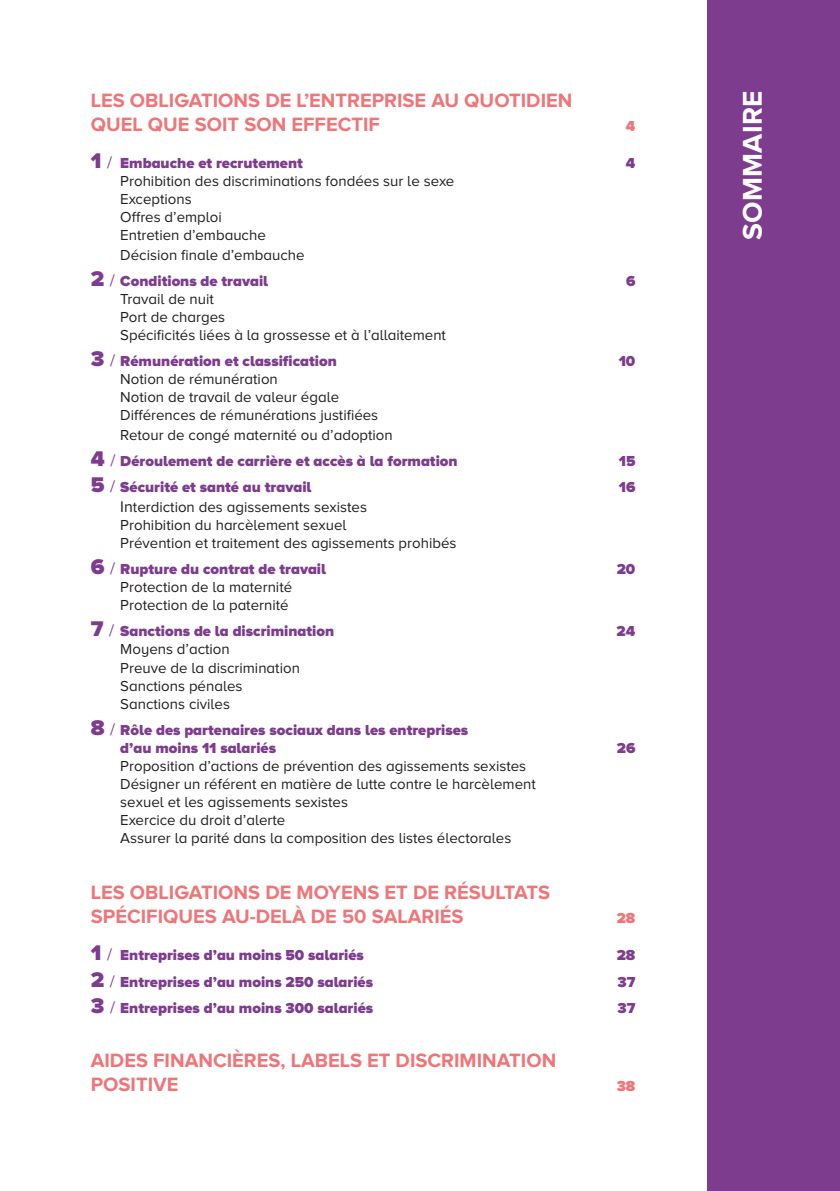
<style>
.page{position:relative;width:840px;height:1191px;background:#fff}
.page>*{position:absolute;margin:0;border:0;box-sizing:border-box;transform-origin:0 0}
.Titre_chap{font:700 28px "Proxima Nova A";letter-spacing:.01em;color:#fff}
.Titre_partie{font:700 20px/24px "Proxima Nova A";color:#ee7679}
.texte_puces_niveau_1{font:15px/18px "Proxima Nova A";color:#231f20}
.titres_parties{font:900 15px/18px "Proxima Nova A";color:#7d3c8d}
.Titre_partie-2{font:900 15px "Proxima Nova A";color:#ee7679}
.s1{font-size:22px}
.s2{font-weight:400;font-size:17px}
.s3{font-size:16px}
</style>
<div class="page">
<div style="left:707px;top:0;width:132px;height:1191px;background:#7d3c8d"></div>
<p class="Titre_partie" style="left:91px;top:87px;width:483px">LES OBLIGATIONS DE L’ENTREPRISE AU QUOTIDIEN<br>QUEL QUE SOIT SON EFFECTIF</p>
<p class="Titre_partie-2" style="left:625px;top:117px;width:11px">4</p>
<p class="titres_parties" style="left:91px;top:154px;width:213px"><span class="s1">1</span> <span class="s2">/</span> Embauche et recrutement</p>
<p class="titres_parties" style="left:625px;top:154px;width:11px">4</p>
<p class="texte_puces_niveau_1" style="left:120px;top:172px;width:335px">Prohibition des discriminations fondées sur le sexe</p>
<p class="texte_puces_niveau_1" style="left:120px;top:190px;width:73px">Exceptions</p>
<p class="texte_puces_niveau_1" style="left:120px;top:208px;width:103px">Offres d’emploi</p>
<p class="texte_puces_niveau_1" style="left:120px;top:226px;width:147px">Entretien d’embauche</p>
<p class="texte_puces_niveau_1" style="left:120px;top:245px;width:186px">Décision finale d’embauche</p>
<p class="titres_parties" style="left:91px;top:271px;width:179px"><span class="s1">2</span> <span class="s2">/</span> Conditions de travail</p>
<p class="titres_parties" style="left:625px;top:271px;width:11px">6</p>
<p class="texte_puces_niveau_1" style="left:120px;top:290px;width:95px">Travail de nuit</p>
<p class="texte_puces_niveau_1" style="left:120px;top:308px;width:106px">Port de charges</p>
<p class="texte_puces_niveau_1" style="left:120px;top:326px;width:327px">Spécificités liées à la grossesse et à l’allaitement</p>
<p class="titres_parties" style="left:91px;top:352px;width:247px"><span class="s1">3</span> <span class="s2">/</span> Rémunération et classification</p>
<p class="titres_parties" style="left:618px;top:352px;width:18px">10</p>
<p class="texte_puces_niveau_1" style="left:120px;top:370px;width:159px">Notion de rémunération</p>
<p class="texte_puces_niveau_1" style="left:120px;top:388px;width:220px">Notion de travail de valeur égale</p>
<p class="texte_puces_niveau_1" style="left:120px;top:406px;width:259px">Différences de rémunérations justifiées</p>
<p class="texte_puces_niveau_1" style="left:120px;top:425px;width:274px">Retour de congé maternité ou d’adoption</p>
<p class="titres_parties" style="left:91px;top:451px;width:368px"><span class="s1">4</span> <span class="s2">/</span> Déroulement de carrière et accès à la formation</p>
<p class="titres_parties" style="left:618px;top:451px;width:18px">15</p>
<p class="titres_parties" style="left:91px;top:478px;width:222px"><span class="s1">5</span> <span class="s2">/</span> Sécurité et santé au travail</p>
<p class="titres_parties" style="left:618px;top:478px;width:18px">16</p>
<p class="texte_puces_niveau_1" style="left:120px;top:497px;width:248px"><span class="s3">In</span>terdiction des agissements sexistes</p>
<p class="texte_puces_niveau_1" style="left:120px;top:515px;width:228px">Prohibition du harcèlement sexuel</p>
<p class="texte_puces_niveau_1" style="left:120px;top:533px;width:337px">Prévention et traitement des agissements prohibés</p>
<p class="titres_parties" style="left:91px;top:559px;width:237px"><span class="s1">6</span> <span class="s2">/</span> Rupture du contrat de travail</p>
<p class="titres_parties" style="left:616px;top:559px;width:20px">20</p>
<p class="texte_puces_niveau_1" style="left:120px;top:578px;width:173px">Protection de la maternité</p>
<p class="texte_puces_niveau_1" style="left:120px;top:596px;width:170px">Protection de la paternité</p>
<p class="titres_parties" style="left:91px;top:622px;width:245px"><span class="s1">7</span> <span class="s2">/</span> Sanctions de la discrimination</p>
<p class="titres_parties" style="left:616px;top:622px;width:20px">24</p>
<p class="texte_puces_niveau_1" style="left:120px;top:640px;width:111px">Moyens d’action</p>
<p class="texte_puces_niveau_1" style="left:120px;top:658px;width:181px">Preuve de la discrimination</p>
<p class="texte_puces_niveau_1" style="left:120px;top:676px;width:124px">Sanctions pénales</p>
<p class="texte_puces_niveau_1" style="left:120px;top:694px;width:111px">Sanctions civiles</p>
<p class="titres_parties" style="left:120px;top:720px;width:349px;text-indent:-29px"><span class="s1">8</span> <span class="s2">/</span> Rôle des partenaires sociaux dans les entreprises d’au moins 11 salariés</p>
<p class="titres_parties" style="left:616px;top:738px;width:20px">26</p>
<p class="texte_puces_niveau_1" style="left:120px;top:756px;width:407px">Proposition d’actions de prévention des agissements sexistes</p>
<p class="texte_puces_niveau_1" style="left:120px;top:774px;width:417px">Désigner un référent en matière de lutte contre le harcèlement sexuel et les agissements sexistes</p>
<p class="texte_puces_niveau_1" style="left:120px;top:810px;width:166px">Exercice du droit d’alerte</p>
<p class="texte_puces_niveau_1" style="left:120px;top:828px;width:392px">Assurer la parité dans la composition des listes électorales</p>
<p class="Titre_partie" style="left:91px;top:879px;width:460px">LES OBLIGATIONS DE MOYENS ET DE RÉSULTATS<br>SPÉCIFIQUES AU-DELÀ DE 50 SALARIÉS</p>
<p class="Titre_partie-2" style="left:616px;top:909px;width:20px">28</p>
<p class="titres_parties" style="left:91px;top:946px;width:274px"><span class="s1">1</span> <span class="s2">/</span> Entreprises d’au moins 50 salariés</p>
<p class="titres_parties" style="left:616px;top:946px;width:20px">28</p>
<p class="titres_parties" style="left:91px;top:972px;width:284px"><span class="s1">2</span> <span class="s2">/</span> Entreprises d’au moins 250 salariés</p>
<p class="titres_parties" style="left:617px;top:972px;width:19px">37</p>
<p class="titres_parties" style="left:91px;top:999px;width:284px"><span class="s1">3</span> <span class="s2">/</span> Entreprises d’au moins 300 salariés</p>
<p class="titres_parties" style="left:617px;top:999px;width:19px">37</p>
<p class="Titre_partie" style="left:91px;top:1047px;width:466px">AIDES FINANCIÈRES, LABELS ET DISCRIMINATION<br>POSITIVE</p>
<p class="Titre_partie-2" style="left:616px;top:1077px;width:20px">38</p>
<p class="Titre_chap" style="left:736px;top:240px;width:151px;rotate:-90deg">SOMMAIRE</p>
</div>
